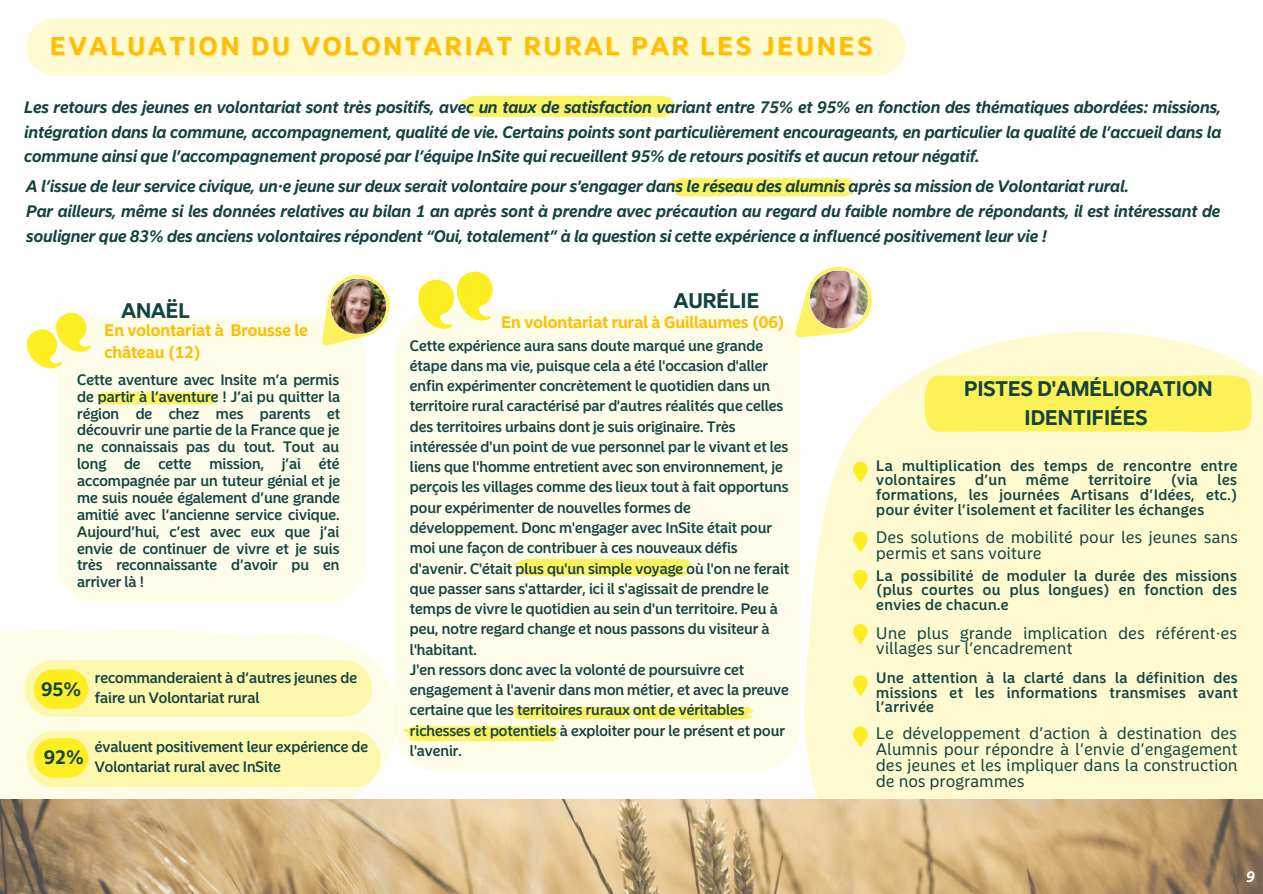
<style>
.page{position:relative;width:1263px;height:894px;background:#fff}
.page>*{position:absolute;margin:0;border:0;box-sizing:border-box;transform-origin:0 0}
.t1{font:700 25.5px "Nordea Sans Large Web";letter-spacing:.13em;color:#ffbe01}
.t2{font:700 21px/29.2px "Nordea Sans Large Web";color:#13423f;text-align:center}
.t3{font:700 19.2px "Nordea Sans Large Web";color:#13423f}
.t4{font:italic 700 16.5px/24.8px "Nordea Sans Large Web";color:#13423f}
.t5{font:16.5px/15.8px "Nordea Sans Large Web";letter-spacing:.03em;color:#13423f}
.t6{font:700 16.5px/22.5px "Nordea Sans Large Web";color:#ffbe01}
.t7{font:500 15px/20.2px "Nordea Sans Large Web";color:#13423f}
.t8{font:500 15px/14.5px "Nordea Sans Large Web";letter-spacing:.03em;color:#13423f}
.t9{font:italic 700 15px "Nordea Sans Large Web";color:#fff}
</style>
<div class="page">
<svg style="left:0;top:630px;width:395px;height:169px;background:#fefdeb"></svg>
<svg style="left:804px;top:332px;width:459px;height:467px;background:#fefbd5"></svg>
<img style="left:0;top:799px;width:1263px;height:94px">
<div style="left:26px;top:18px;width:880px;height:58px;background:#fefbd2"></div>
<svg style="left:667px;top:177px;width:188px;height:20px;background:#fcf47c"></svg>
<div style="left:24px;top:660px;width:348px;height:56px;background:#fdf8ae"></div>
<div style="left:26px;top:730px;width:355px;height:57px;background:#fdf8ae"></div>
<div style="left:34px;top:737px;width:54px;height:40px;background:#fcee21;border-radius:20px"></div>
<div style="left:34px;top:669px;width:54px;height:39px;background:#fcee21;border-radius:20px"></div>
<svg style="left:924px;top:374px;width:328px;height:58px;background:#fcf15e"></svg>
<svg style="left:853px;top:461px;width:15px;height:21px"></svg>
<svg style="left:853px;top:531px;width:15px;height:20px"></svg>
<svg style="left:853px;top:569px;width:15px;height:21px"></svg>
<svg style="left:853px;top:623px;width:15px;height:21px"></svg>
<svg style="left:853px;top:675px;width:15px;height:20px"></svg>
<svg style="left:853px;top:726px;width:15px;height:20px"></svg>
<div style="left:57px;top:316px;width:308px;height:287px;background:#fefdea;border-radius:42px"></div>
<svg style="left:26px;top:312px;width:72px;height:57px"></svg>
<svg style="left:301px;top:275px;width:89px;height:76px"></svg>
<img style="left:331px;top:278px;width:55px;height:56px">
<div style="left:395px;top:310px;width:405px;height:460px;background:#fefdea"></div>
<svg style="left:414px;top:271px;width:85px;height:62px"></svg>
<svg style="left:775px;top:266px;width:110px;height:95px"></svg>
<img style="left:810px;top:270px;width:58px;height:58px">
<svg style="left:460px;top:94px;width:214px;height:24px;background:#fcf57f"></svg>
<svg style="left:403px;top:706px;width:350px;height:35px;background:#fdf8b1"></svg>
<svg style="left:514px;top:557px;width:177px;height:19px;background:#fcf374"></svg>
<p class="t1" style="left:50px;top:30px;width:824px">EVALUATION DU VOLONTARIAT RURAL PAR LES JEUNES</p>
<p class="t4" style="left:24px;top:95px;width:1198px;text-align:justify">Les retours des jeunes en volontariat sont très positifs, avec un taux de satisfaction variant entre 75% et 95% en fonction des thématiques abordées: missions, intégration dans la commune, accompagnement, qualité de vie. Certains points sont particulièrement encourageants, en particulier la qualité de l’accueil dans la commune ainsi que l’accompagnement proposé par l’équipe InSite qui recueillent 95% de retours positifs et aucun retour négatif.</p>
<p class="t4" style="left:26px;top:174px;width:1104px">A l’issue de leur service civique, un·e jeune sur deux serait volontaire pour s'engager dans le réseau des alumnis après sa mission de Volontariat rural.</p>
<p class="t4" style="left:26px;top:199px;width:1195px">Par ailleurs, même si les données relatives au bilan 1 an après sont à prendre avec précaution au regard du faible nombre de répondants, il est intéressant de souligner que 83% des anciens volontaires répondent “Oui, totalement” à la question si cette expérience a influencé positivement leur vie !</p>
<p class="t2" style="left:121px;top:296px;width:70px">ANAËL</p>
<p class="t6" style="left:104px;top:318px;width:205px">En volontariat à Brousse le château (12)</p>
<p class="t7" style="left:77px;top:371px;width:264px;line-height:16.8px;text-align:justify">Cette aventure avec Insite m’a permis de partir à l’aventure ! J’ai pu quitter la région de chez mes parents et découvrir une partie de la France que je ne connaissais pas du tout. Tout au long de cette mission, j’ai été accompagnée par un tuteur génial et je me suis nouée également d’une grande amitié avec l’ancienne service civique.<br>Aujourd’hui, c’est avec eux que j’ai envie de continuer de vivre et je suis très reconnaissante d’avoir pu en arriver là !</p>
<p class="t3" style="left:41px;top:677px;width:41px">95%</p>
<p class="t3" style="left:44px;top:745px;width:41px">92%</p>
<p class="t7" style="left:95px;top:667px;width:264px">recommanderaient à d’autres jeunes de faire un Volontariat rural</p>
<p class="t7" style="left:95px;top:736px;width:275px">évaluent positivement leur expérience de<br>Volontariat rural avec InSite</p>
<p class="t2" style="left:674px;top:285px;width:87px">AURÉLIE</p>
<p class="t6" style="left:501px;top:310px;width:285px">En volontariat rural à Guillaumes (06)</p>
<p class="t7" style="left:410px;top:335px;width:381px">Cette expérience aura sans doute marqué une grande étape dans ma vie, puisque cela a été l'occasion d'aller enfin expérimenter concrètement le quotidien dans un territoire rural caractérisé par d'autres réalités que celles des territoires urbains dont je suis originaire. Très intéressée d'un point de vue personnel par le vivant et les liens que l'homme entretient avec son environnement, je perçois les villages comme des lieux tout à fait opportuns pour expérimenter de nouvelles formes de développement. Donc m'engager avec InSite était pour moi une façon de contribuer à ces nouveaux défis d'avenir. C'était plus qu'un simple voyage où l'on ne ferait que passer sans s'attarder, ici il s'agissait de prendre le temps de vivre le quotidien au sein d'un territoire. Peu à peu, notre regard change et nous passons du visiteur à l'habitant.</p>
<p class="t7" style="left:410px;top:659px;width:380px">J'en ressors donc avec la volonté de poursuivre cet engagement à l'avenir dans mon métier, et avec la preuve certaine que les territoires ruraux ont de véritables richesses et potentiels à exploiter pour le présent et pour l'avenir.</p>
<p class="t2" style="left:964px;top:374px;width:250px">PISTES D'AMÉLIORATION<br>IDENTIFIÉES</p>
<p class="t8" style="left:876px;top:458px;width:363px">La multiplication des temps de rencontre entre volontaires</p>
<p class="t7" style="left:876px;top:472px;width:363px;line-height:14.5px;text-align:justify;text-indent:341px">les formations, les journées Artisans d’Idées, etc.) pour éviter l’isolement et faciliter les échanges</p>
<p class="t5" style="left:876px;top:529px;width:363px">Des solutions de mobilité pour les jeunes sans permis et sans voiture</p>
<p class="t7" style="left:876px;top:568px;width:362px;line-height:14.5px;text-align:justify">La possibilité de moduler la durée des missions (plus courtes ou plus longues) en fonction des envies de chacun.e</p>
<p class="t5" style="left:876px;top:625px;width:362px">Une plus grande implication des référent·es villages sur l’encadrement</p>
<p class="t7" style="left:876px;top:670px;width:363px;line-height:14.5px;text-align:justify">Une attention à la clarté dans la définition des missions et les informations transmises avant l’arrivée</p>
<p class="t5" style="left:876px;top:725px;width:363px;text-align:justify">Le développement d’action à destination des Alumnis pour répondre à l’envie d’engagement des jeunes et les impliquer dans la construction de nos programmes</p>
<p class="t7" style="left:975px;top:469px;width:33px">d’un</p>
<p class="t7" style="left:1026px;top:469px;width:44px">même</p>
<p class="t8" style="left:1088px;top:472px;width:64px">territoire</p>
<p class="t7" style="left:1171px;top:469px;width:29px">(via</p>
<p class="t9" style="left:1246px;top:867px;width:10px">9</p>
</div>
